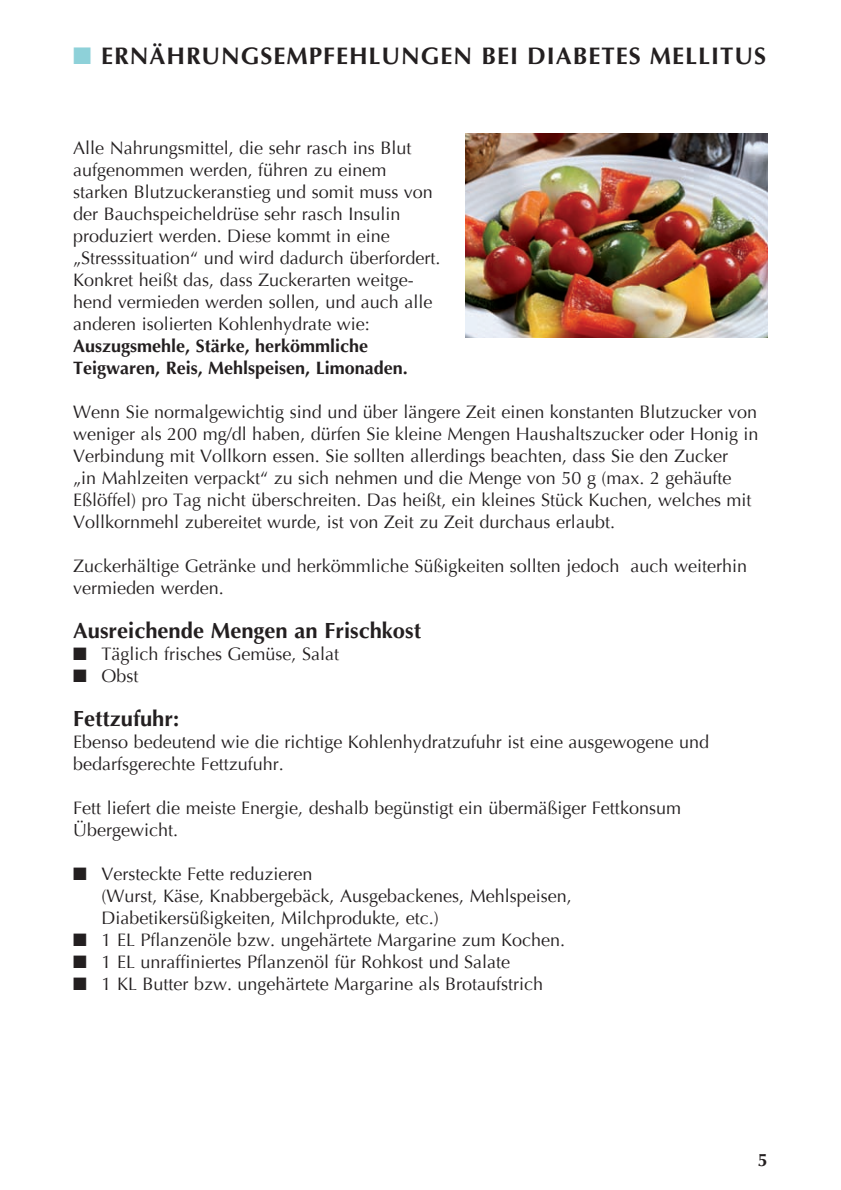
<style>
.page{position:relative;width:841px;height:1190px;background:#fff}
.page>*{position:absolute;margin:0;border:0;box-sizing:border-box;transform-origin:0 0}
.Hauptüberschrift{font:700 24px "Optima LT Std";letter-spacing:.04em;color:#231f20}
.Überschrift_Rezepte{font:700 22px "Optima LT Std";color:#231f20}
.rezepte_grundschrift{font:18px/22px "Optima";color:#231f20}
.rezepte_grundschrift-2{font:700 18px/22px "Optima LT Std";color:#231f20}
.s1{color:#8ed1d9}
</style>
<div class="page">
<img style="left:465px;top:134px;width:302px;height:203px">
<p class="Hauptüberschrift" style="left:73px;top:42px;width:694px"><span class="s1">■</span> ERNÄHRUNGSEMPFEHLUNGEN BEI DIABETES MELLITUS</p>
<p class="rezepte_grundschrift" style="left:73px;top:137px;width:369px">Alle Nahrungsmittel, die sehr rasch ins Blut aufgenommen werden, führen zu einem starken Blutzuckeranstieg und somit muss von der Bauchspeicheldrüse sehr rasch Insulin produziert werden. Diese kommt in eine „Stresssituation“ und wird dadurch überfordert.<br>Konkret heißt das, dass Zuckerarten weitge&shy;hend vermieden werden sollen, und auch alle anderen isolierten Kohlenhydrate wie:</p>
<p class="rezepte_grundschrift-2" style="left:73px;top:335px;width:336px">Auszugsmehle, Stärke, herkömmliche<br>Teigwaren, Reis, Mehlspeisen, Limonaden.</p>
<p class="rezepte_grundschrift" style="left:73px;top:401px;width:687px;text-align:justify">Wenn Sie normalgewichtig sind und über längere Zeit einen konstanten Blutzucker von weniger als 200 mg/dl haben, dürfen Sie kleine Mengen Haushaltszucker oder Honig in Verbindung mit Vollkorn essen. Sie sollten allerdings beachten, dass Sie den Zucker</p>
<p class="rezepte_grundschrift" style="left:73px;top:467px;width:680px">„in Mahlzeiten verpackt“ zu sich nehmen und die Menge von 50 g (max. 2 gehäufte<br>Eßlöffel) pro Tag nicht überschreiten. Das heißt, ein kleines Stück Kuchen, welches mit<br>Vollkornmehl zubereitet wurde, ist von Zeit zu Zeit durchaus erlaubt.</p>
<p class="rezepte_grundschrift" style="left:73px;top:555px;width:675px">Zuckerhältige Getränke und herkömmliche Süßigkeiten sollten jedoch auch weiterhin vermieden werden.</p>
<p class="Überschrift_Rezepte" style="left:73px;top:617px;width:349px">Ausreichende Mengen an Frischkost</p>
<p class="rezepte_grundschrift" style="left:73px;top:643px;width:267px">■ Täglich frisches Gemüse, Salat</p>
<p class="rezepte_grundschrift" style="left:73px;top:665px;width:67px">■ Obst</p>
<p class="Überschrift_Rezepte" style="left:73px;top:705px;width:107px">Fettzufuhr:</p>
<p class="rezepte_grundschrift" style="left:73px;top:731px;width:637px">Ebenso bedeutend wie die richtige Kohlenhydratzufuhr ist eine ausgewogene und bedarfsgerechte Fettzufuhr.</p>
<p class="rezepte_grundschrift" style="left:73px;top:797px;width:609px">Fett liefert die meiste Energie, deshalb begünstigt ein übermäßiger Fettkonsum<br>Übergewicht.</p>
<p class="rezepte_grundschrift" style="left:73px;top:863px;width:241px">■ Versteckte Fette reduzieren</p>
<p class="rezepte_grundschrift" style="left:102px;top:885px;width:472px">(Wurst, Käse, Knabbergebäck, Ausgebackenes, Mehlspeisen,</p>
<p class="rezepte_grundschrift" style="left:102px;top:907px;width:339px">Diabetikersüßigkeiten, Milchprodukte, etc.)</p>
<p class="rezepte_grundschrift" style="left:73px;top:929px;width:494px">■ 1 EL Pflanzenöle bzw. ungehärtete Margarine zum Kochen.</p>
<p class="rezepte_grundschrift" style="left:73px;top:951px;width:439px">■ 1 EL unraffiniertes Pflanzenöl für Rohkost und Salate</p>
<p class="rezepte_grundschrift" style="left:73px;top:973px;width:472px">■ 1 KL Butter bzw. ungehärtete Margarine als Brotaufstrich</p>
<p class="rezepte_grundschrift-2" style="left:758px;top:1148px;width:12px">5</p>
</div>
